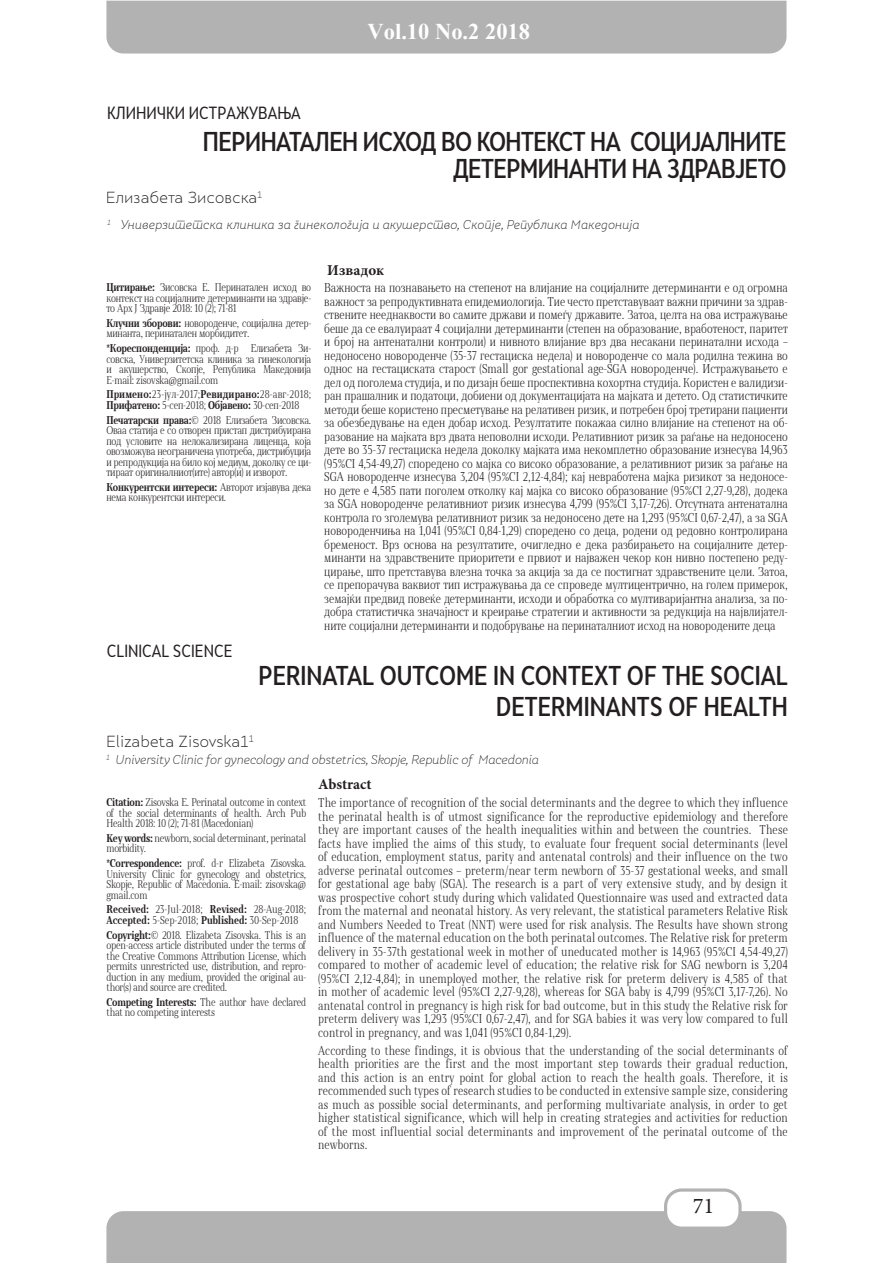
<style>
.page{position:relative;width:893px;height:1263px;background:#fff}
.page>*{position:absolute;margin:0;border:0;box-sizing:border-box;transform-origin:0 0}
.t1{font:500 25.5px/27px "Skola Sans Cn";letter-spacing:-.02em;color:#231f20;text-align:right}
.t2{font:500 25.5px/30.6px "Skola Sans Cn";color:#231f20;text-align:right}
.t3{font:700 22.5px "Times New Roman";color:#fff}
.t4{font:22.5px "Minion Pro";color:#231f20}
.t5{font:16.5px "Skola Sans Cn";color:#231f20}
.t6{font:300 15px "Skola Sans";letter-spacing:-.015em;color:#231f20}
.t7{font:700 15px "Minion Pro";color:#231f20}
.t8{font:300 12px/13.5px "Skola Serif Cn";letter-spacing:.01em;color:#231f20;text-align:justify}
.t9{font:300 12px "Skola Sans It";color:#231f20}
.t10{font:300 12px "Skola Sans It";letter-spacing:-.02em;color:#231f20}
.t11{font:300 10.5px/10.5px "Skola Serif Cn";letter-spacing:-.02em;color:#231f20;text-align:justify}
.t12{font:300 10.5px/10.5px "Skola Serif Cn";color:#231f20}
.s1{font-style:inherit}
.s2{font-weight:700}
</style>
<div class="page">
<div style="left:106px;top:1211px;width:680px;height:52px;background:#b2b2b2"></div>
<div style="left:666px;top:1190px;width:74px;height:38px;background:#fff;border-radius:16px"></div>
<div style="left:664px;top:1188px;width:78px;height:42px;border:3px solid #b2b2b2;border-radius:16px"></div>
<div style="left:106px;top:1px;width:680px;height:53px;background:#b2b2b2"></div>
<p class="t5" style="left:107px;top:103px;width:195px">КЛИНИЧКИ ИСТРАЖУВАЊА</p>
<p class="t3" style="left:368px;top:16px;width:164px">Vol.10 No.<span class="s1">2</span> 2018</p>
<p class="t1" style="left:203px;top:127px;width:585px">ПЕРИНАТАЛЕН ИСХОД ВО КОНТЕКСТ НА СОЦИЈАЛНИТЕ<br>ДЕТЕРМИНАНТИ НА ЗДРАВЈЕТО</p>
<p class="t6" style="left:106px;top:189px;width:158px">Елизабета Зисовска<sup>1</sup></p>
<p class="t9" style="left:107px;top:218px;width:534px"><sup>1</sup> Универзитетска клиника за гинекологија и акушерство, Скопје, Република Македонија</p>
<p class="t11" style="left:106px;top:282px;width:206px"><span class="s2">Цитирање:</span> Зисовска Е. Перинатален исход во контекст на социјалните детерминанти на здравје&shy;то Арх Ј Здравје 2018: 10 (2); 71-81</p>
<p class="t11" style="left:106px;top:318px;width:206px"><span class="s2">Клучни зборови:</span> новороденче, социјална детер&shy;минанта, перинатален морбидитет.</p>
<p class="t11" style="left:106px;top:343px;width:206px"><span class="s2">*Кореспонденција:</span> проф. д-р Елизабета Зи&shy;совска, Универзитетска клиника за гинекологија и акушерство, Скопје, Република Македонија E-mail: zisovska@gmail.com</p>
<p class="t11" style="left:106px;top:389px;width:206px"><span class="s2">Примено:</span>23-јул-2017;<span class="s2">Ревидирано:</span>28-авг-2018;<br><span class="s2">Прифатено:</span> 5-сеп-2018; <span class="s2">Објавено:</span> 30-сеп-2018</p>
<p class="t11" style="left:106px;top:414px;width:206px"><span class="s2">Печатарски права:</span>© 2018 Елизабета Зисовска.<br>Оваа статија е со отворен пристап дистрибуирана под условите на нелокализирана лиценца, која овозможува неограничена употреба, дистрибуција и репродукција на било кој медиум, доколку се ци&shy;тираат оригиналниот(ите) автор(и) и изворот.</p>
<p class="t11" style="left:106px;top:482px;width:206px"><span class="s2">Конкурентски интереси:</span> Авторот изјавува дека нема конкурентски интереси.</p>
<p class="t5" style="left:107px;top:641px;width:127px">CLINICAL SCIENCE</p>
<p class="t7" style="left:327px;top:259px;width:58px">Извадок</p>
<p class="t8" style="left:324px;top:281px;width:465px">Важноста на познавањето на степенот на влијание на социјалните детерминанти е од огромна важност за репродуктивната епидемиологија. Тие често претставуваат важни причини за здрав&shy;ствените нееднаквости во самите држави и помеѓу државите. Затоа, целта на ова истражување беше да се евалуираат 4 социјални детерминанти (степен на образование, вработеност, паритет и број на антенатални контроли) и нивното влијание врз два несакани перинатални исхода – недоносено новороденче (35-37 гестациска недела) и новороденче со мала родилна тежина во однос на гестациската старост (Small gor gestational age-SGA новороденче). Истражувањето е дел од поголема студија, и по дизајн беше проспективна кохортна студија. Користен е валидизи&shy;ран прашалник и податоци, добиени од документацијата на мајката и детето. Од статистичките методи беше користено пресметување на релативен ризик, и потребен број третирани пациенти за обезбедување на еден добар исход. Резултатите покажаа силно влијание на степенот на об&shy;разование на мајката врз двата неповолни исходи. Релативниот ризик за раѓање на недоносено дете во 35-37 гестациска недела доколку мајката има некомплетно образование изнесува 14,963 (95%CI 4,54-49,27) споредено со мајка со високо образование, а релативниот ризик за раѓање на SGA новороденче изнесува 3,204 (95%CI 2,12-4,84); кај невработена мајка ризикот за недоносе&shy;но дете е 4,585 пати поголем отколку кај мајка со високо образование (95%CI 2,27-9,28), додека за SGA новороденче релативниот ризик изнесува 4,799 (95%CI 3,17-7,26). Отсутната антенатална контрола го зголемува релативниот ризик за недоносено дете на 1,293 (95%CI 0,67-2,47), а за SGA новороденчиња на 1,041 (95%CI 0,84-1,29) споредено со деца, родени од редовно контролирана бременост. Врз основа на резултатите, очигледно е дека разбирањето на социјалните детер&shy;минанти на здравствените приоритети е првиот и најважен чекор кон нивно постепено реду&shy;цирање, што претставува влезна точка за акција за да се постигнат здравствените цели. Затоа, се препорачува ваквиот тип истражувања да се спроведе мултицентрично, на голем примерок, земајќи предвид повеќе детерминанти, исходи и обработка со мултиваријантна анализа, за по&shy;добра статистичка значајност и креирање стратегии и активности за редукција на највлијател&shy;ните социјални детерминанти и подобрување на перинаталниот исход на новородените деца</p>
<p class="t2" style="left:258px;top:660px;width:531px">PERINATAL OUTCOME IN CONTEXT OF THE SOCIAL<br>DETERMINANTS OF HEALTH</p>
<p class="t10" style="left:106px;top:752px;width:434px"><sup>1</sup> University Clinic for gynecology and obstetrics, Skopje, Republic of Macedonia</p>
<p class="t11" style="left:106px;top:797px;width:201px"><span class="s2">Citation:</span> Zisovska E. Perinatal outcome in context of the social determinants of health. Arch Pub Health 2018: 10 (2); 71-81 (Macedonian)</p>
<p class="t11" style="left:106px;top:833px;width:201px"><span class="s2">Key words:</span> newborn, social determinant, perinatal morbidity.</p>
<p class="t11" style="left:106px;top:858px;width:201px"><span class="s2">*Correspondence:</span> prof. d-r Elizabeta Zisovska.<br>University Clinic for gynecology and obstetrics, Skopje, Republic of Macedonia. Е-mail: zisovska@ gmail.com</p>
<p class="t12" style="left:106px;top:904px;width:201px"><span class="s2">Received:</span> 23-Jul-2018; <span class="s2">Revised:</span> 28-Aug-2018;<br><span class="s2">Accepted:</span> 5-Sep-2018; <span class="s2">Published:</span> 30-Sep-2018</p>
<p class="t11" style="left:106px;top:929px;width:201px"><span class="s2">Copyright:</span>© 2018. Elizabeta Zisovska. This is an open-access article distributed under the terms of the Creative Commons Attribution License, which permits unrestricted use, distribution, and repro&shy;duction in any medium, provided the original au&shy;thor(s) and source are credited.</p>
<p class="t11" style="left:106px;top:997px;width:201px"><span class="s2">Competing Interests:</span> The author have declared that no competing interests</p>
<p class="t6" style="left:106px;top:732px;width:149px">Elizabeta Zisovska1<sup>1</sup></p>
<p class="t7" style="left:318px;top:774px;width:55px">Abstract</p>
<p class="t8" style="left:318px;top:796px;width:471px">The importance of recognition of the social determinants and the degree to which they influence the perinatal health is of utmost significance for the reproductive epidemiology and therefore they are important causes of the health inequalities within and between the countries. These facts have implied the aims of this study, to evaluate four frequent social determinants (level of education, employment status, parity and antenatal controls) and their influence on the two adverse perinatal outcomes – preterm/near term newborn of 35-37 gestational weeks, and small for gestational age baby (SGA). The research is a part of very extensive study, and by design it was prospective cohort study during which validated Questionnaire was used and extracted data from the maternal and neonatal history. As very relevant, the statistical parameters Relative Risk and Numbers Needed to Treat (NNT) were used for risk analysis. The Results have shown strong influence of the maternal education on the both perinatal outcomes. The Relative risk for preterm delivery in 35-37th gestational week in mother of uneducated mother is 14,963 (95%CI 4,54-49,27) compared to mother of academic level of education; the relative risk for SAG newborn is 3,204 (95%CI 2,12-4,84); in unemployed mother, the relative risk for preterm delivery is 4,585 of that in mother of academic level (95%CI 2,27-9,28), whereas for SGA baby is 4,799 (95%CI 3,17-7,26). No antenatal control in pregnancy is high risk for bad outcome, but in this study the Relative risk for preterm delivery was 1,293 (95%CI 0,67-2,47), and for SGA babies it was very low compared to full control in pregnancy, and was 1,041 (95%CI 0,84-1,29).</p>
<p class="t8" style="left:318px;top:1043px;width:471px">According to these findings, it is obvious that the understanding of the social determinants of health priorities are the first and the most important step towards their gradual reduction, and this action is an entry point for global action to reach the health goals. Therefore, it is recommended such types of research studies to be conducted in extensive sample size, considering as much as possible social determinants, and performing multivariate analysis, in order to get higher statistical significance, which will help in creating strategies and activities for reduction of the most influential social determinants and improvement of the perinatal outcome of the newborns.</p>
<p class="t4" style="left:693px;top:1191px;width:23px">71</p>
</div>
